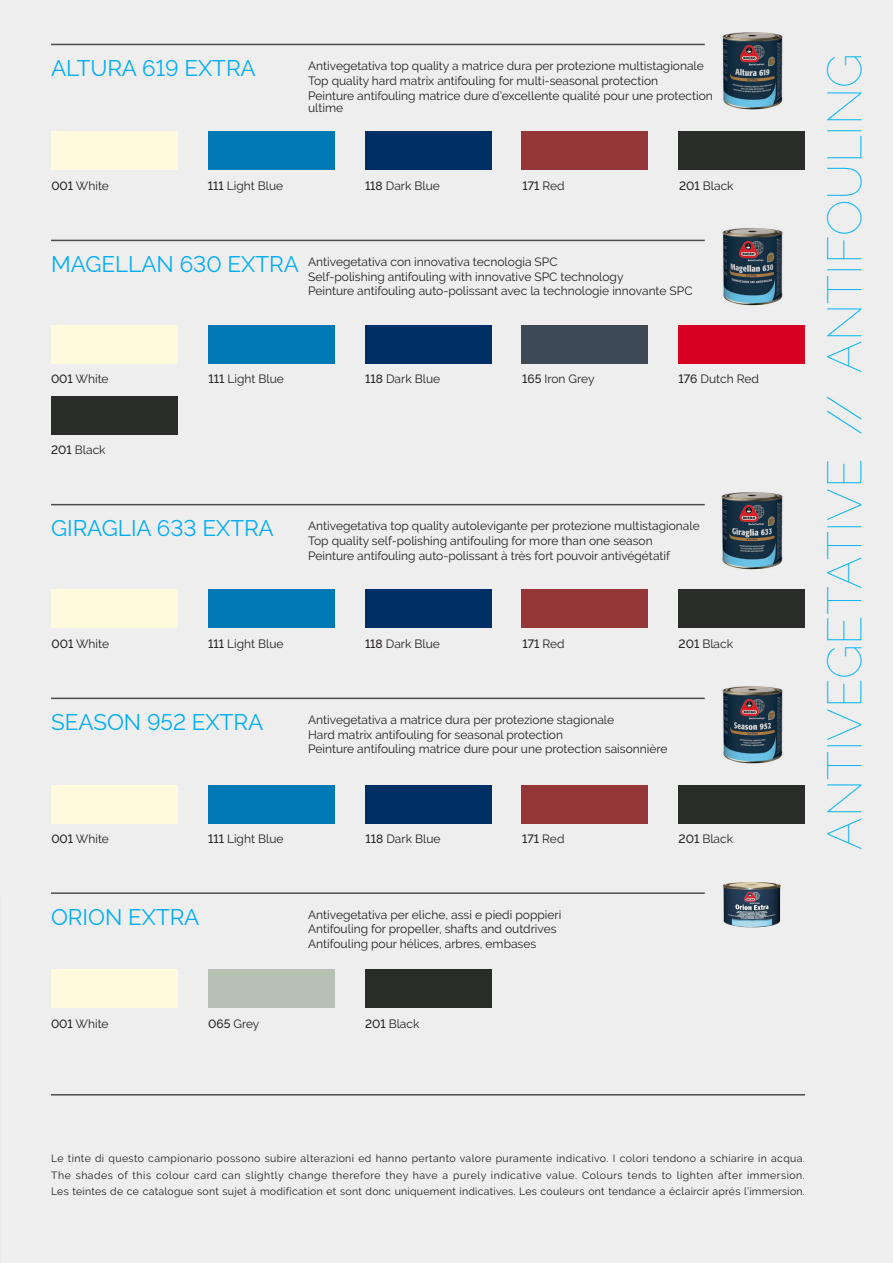
<style>
.page{position:relative;width:893px;height:1263px;background:#eeeeef}
.page>*{position:absolute;margin:0;border:0;box-sizing:border-box;transform-origin:0 0}
.t1{font:100 48.15px "Raleway";color:#00b3ef}
.t2{font:22.5px "Raleway";color:#00aeef}
.DESCRIZIONE{font:12px/12px "Raleway";color:#231f20}
.t3{font:500 12px "Raleway";color:#231f20}
.DESCRIZIONE-2{font:10.5px "Raleway";letter-spacing:.035em;color:#231f20}
.s1{font-weight:500}
.s2{font-weight:400}
</style>
<div class="page">
<div style="left:51px;top:131px;width:126px;height:39px;background:#fffadd"></div>
<div style="left:208px;top:131px;width:126px;height:39px;background:#0079b4"></div>
<div style="left:365px;top:131px;width:126px;height:39px;background:#002f65"></div>
<div style="left:522px;top:131px;width:126px;height:39px;background:#953738"></div>
<div style="left:679px;top:131px;width:126px;height:39px;background:#2a2c29"></div>
<img style="left:722px;top:32px;width:61px;height:78px">
<hr style="left:51px;top:44px;width:654px;height:1px;background:#4b4c4d">
<div style="left:51px;top:589px;width:126px;height:39px;background:#fffadd"></div>
<div style="left:679px;top:589px;width:126px;height:39px;background:#2a2c29"></div>
<div style="left:365px;top:589px;width:126px;height:39px;background:#002f65"></div>
<div style="left:208px;top:589px;width:126px;height:39px;background:#0079b4"></div>
<div style="left:522px;top:589px;width:126px;height:39px;background:#953738"></div>
<img style="left:721px;top:492px;width:62px;height:78px">
<hr style="left:51px;top:504px;width:654px;height:1px;background:#4b4c4d">
<div style="left:679px;top:785px;width:126px;height:39px;background:#2a2c29"></div>
<div style="left:208px;top:785px;width:126px;height:39px;background:#0079b4"></div>
<div style="left:522px;top:785px;width:126px;height:39px;background:#953738"></div>
<div style="left:365px;top:785px;width:126px;height:39px;background:#002f65"></div>
<img style="left:722px;top:686px;width:61px;height:78px">
<hr style="left:51px;top:698px;width:654px;height:1px;background:#4b4c4d">
<div style="left:51px;top:785px;width:126px;height:39px;background:#fffadd"></div>
<div style="left:51px;top:325px;width:126px;height:39px;background:#fffadd"></div>
<div style="left:51px;top:396px;width:126px;height:39px;background:#2a2c29"></div>
<div style="left:679px;top:325px;width:126px;height:39px;background:#d50022"></div>
<div style="left:208px;top:325px;width:126px;height:39px;background:#0079b4"></div>
<div style="left:365px;top:325px;width:126px;height:39px;background:#002f65"></div>
<div style="left:522px;top:325px;width:126px;height:39px;background:#3d4a55"></div>
<img style="left:722px;top:228px;width:61px;height:78px">
<hr style="left:51px;top:240px;width:654px;height:1px;background:#4b4c4d">
<div style="left:51px;top:969px;width:126px;height:39px;background:#fffadd"></div>
<div style="left:365px;top:969px;width:126px;height:39px;background:#2a2c29"></div>
<div style="left:208px;top:969px;width:126px;height:39px;background:#b7c1b3"></div>
<img style="left:723px;top:882px;width:58px;height:46px">
<hr style="left:51px;top:892px;width:654px;height:2px;background:#4b4c4d">
<hr style="left:51px;top:1094px;width:754px;height:1px;background:#4b4c4d">
<p class="t2" style="left:51px;top:55px;width:206px">ALTURA 619 EXTRA</p>
<p class="DESCRIZIONE" style="left:308px;top:60px;width:397px">Antivegetativa top quality a matrice dura per protezione multistagionale</p>
<p class="DESCRIZIONE" style="left:308px;top:74px;width:351px">Top quality hard matrix antifouling for multi-seasonal protection</p>
<p class="DESCRIZIONE" style="left:308px;top:89px;width:406px">Peinture antifouling matrice dure d’excellente qualité pour une protection ultime</p>
<p class="DESCRIZIONE" style="left:51px;top:179px;width:59px"><span class="s1">001</span> White</p>
<p class="DESCRIZIONE" style="left:208px;top:179px;width:77px"><span class="s1">111</span> Light Blue</p>
<p class="DESCRIZIONE" style="left:365px;top:179px;width:76px"><span class="s1">118</span> Dark Blue</p>
<p class="t3" style="left:522px;top:178px;width:44px">171 <span class="s2">Red</span></p>
<p class="DESCRIZIONE" style="left:679px;top:179px;width:56px"><span class="s1">201</span> Black</p>
<p class="t2" style="left:51px;top:251px;width:249px">MAGELLAN 630 EXTRA</p>
<p class="DESCRIZIONE" style="left:308px;top:256px;width:251px">Antivegetativa con innovativa tecnologia SPC</p>
<p class="DESCRIZIONE" style="left:308px;top:270px;width:317px">Self-polishing antifouling with innovative SPC technology</p>
<p class="DESCRIZIONE" style="left:308px;top:285px;width:386px">Peinture antifouling auto-polissant avec la technologie innovante SPC</p>
<p class="DESCRIZIONE" style="left:51px;top:373px;width:59px"><span class="s1">001</span> White</p>
<p class="DESCRIZIONE" style="left:51px;top:444px;width:56px"><span class="s1">201</span> Black</p>
<p class="DESCRIZIONE" style="left:209px;top:373px;width:77px"><span class="s1">111</span> Light Blue</p>
<p class="DESCRIZIONE" style="left:365px;top:373px;width:76px"><span class="s1">118</span> Dark Blue</p>
<p class="DESCRIZIONE" style="left:522px;top:373px;width:74px"><span class="s1">165</span> Iron Grey</p>
<p class="DESCRIZIONE" style="left:679px;top:373px;width:82px"><span class="s1">176</span> Dutch Red</p>
<p class="t2" style="left:51px;top:515px;width:224px">GIRAGLIA 633 EXTRA</p>
<p class="DESCRIZIONE" style="left:308px;top:520px;width:393px">Antivegetativa top quality autolevigante per protezione multistagionale</p>
<p class="DESCRIZIONE" style="left:308px;top:535px;width:346px">Top quality self-polishing antifouling for more than one season</p>
<p class="DESCRIZIONE" style="left:308px;top:549px;width:363px">Peinture antifouling auto-polissant à très fort pouvoir antivégétatif</p>
<p class="DESCRIZIONE" style="left:52px;top:637px;width:59px"><span class="s1">001</span> White</p>
<p class="DESCRIZIONE" style="left:208px;top:637px;width:77px"><span class="s1">111</span> Light Blue</p>
<p class="DESCRIZIONE" style="left:365px;top:637px;width:76px"><span class="s1">118</span> Dark Blue</p>
<p class="t3" style="left:522px;top:636px;width:44px">171 <span class="s2">Red</span></p>
<p class="DESCRIZIONE" style="left:679px;top:637px;width:56px"><span class="s1">201</span> Black</p>
<p class="t2" style="left:51px;top:709px;width:214px">SEASON 952 EXTRA</p>
<p class="DESCRIZIONE" style="left:308px;top:714px;width:307px">Antivegetativa a matrice dura per protezione stagionale</p>
<p class="DESCRIZIONE" style="left:308px;top:728px;width:256px">Hard matrix antifouling for seasonal protection</p>
<p class="DESCRIZIONE" style="left:308px;top:743px;width:361px">Peinture antifouling matrice dure pour une protection saisonnière</p>
<p class="DESCRIZIONE" style="left:51px;top:833px;width:59px"><span class="s1">001</span> White</p>
<p class="DESCRIZIONE" style="left:208px;top:833px;width:77px"><span class="s1">111</span> Light Blue</p>
<p class="DESCRIZIONE" style="left:365px;top:833px;width:76px"><span class="s1">118</span> Dark Blue</p>
<p class="t3" style="left:522px;top:832px;width:44px">171 <span class="s2">Red</span></p>
<p class="DESCRIZIONE" style="left:679px;top:833px;width:56px"><span class="s1">201</span> Black</p>
<p class="t2" style="left:51px;top:904px;width:150px">ORION EXTRA</p>
<p class="DESCRIZIONE" style="left:308px;top:908px;width:255px">Antivegetativa per eliche, assi e piedi poppieri</p>
<p class="DESCRIZIONE" style="left:308px;top:923px;width:250px">Antifouling for propeller, shafts and outdrives</p>
<p class="DESCRIZIONE" style="left:308px;top:938px;width:230px">Antifouling pour hélices, arbres, embases</p>
<p class="DESCRIZIONE" style="left:51px;top:1017px;width:59px"><span class="s1">001</span> White</p>
<p class="DESCRIZIONE" style="left:208px;top:1017px;width:53px"><span class="s1">065</span> Grey</p>
<p class="DESCRIZIONE" style="left:365px;top:1017px;width:56px"><span class="s1">201</span> Black</p>
<p class="t1" style="left:816px;top:850px;width:798px;rotate:-90deg">ANTIVEGETATIVE // ANTIFOULING</p>
<p class="DESCRIZIONE-2" style="left:51px;top:1152px;width:755px">Le tinte di questo campionario possono subire alterazioni ed hanno pertanto valore puramente indicativo. I colori tendono a schiarire in acqua.</p>
<p class="DESCRIZIONE-2" style="left:51px;top:1169px;width:755px">The shades of this colour card can slightly change therefore they have a purely indicative value. Colours tends to lighten after immersion.</p>
<p class="DESCRIZIONE-2" style="left:51px;top:1185px;width:755px">Les teintes de ce catalogue sont sujet à modification et sont donc uniquement indicatives. Les couleurs ont tendance a éclaircir aprés l’immersion.</p>
</div>
